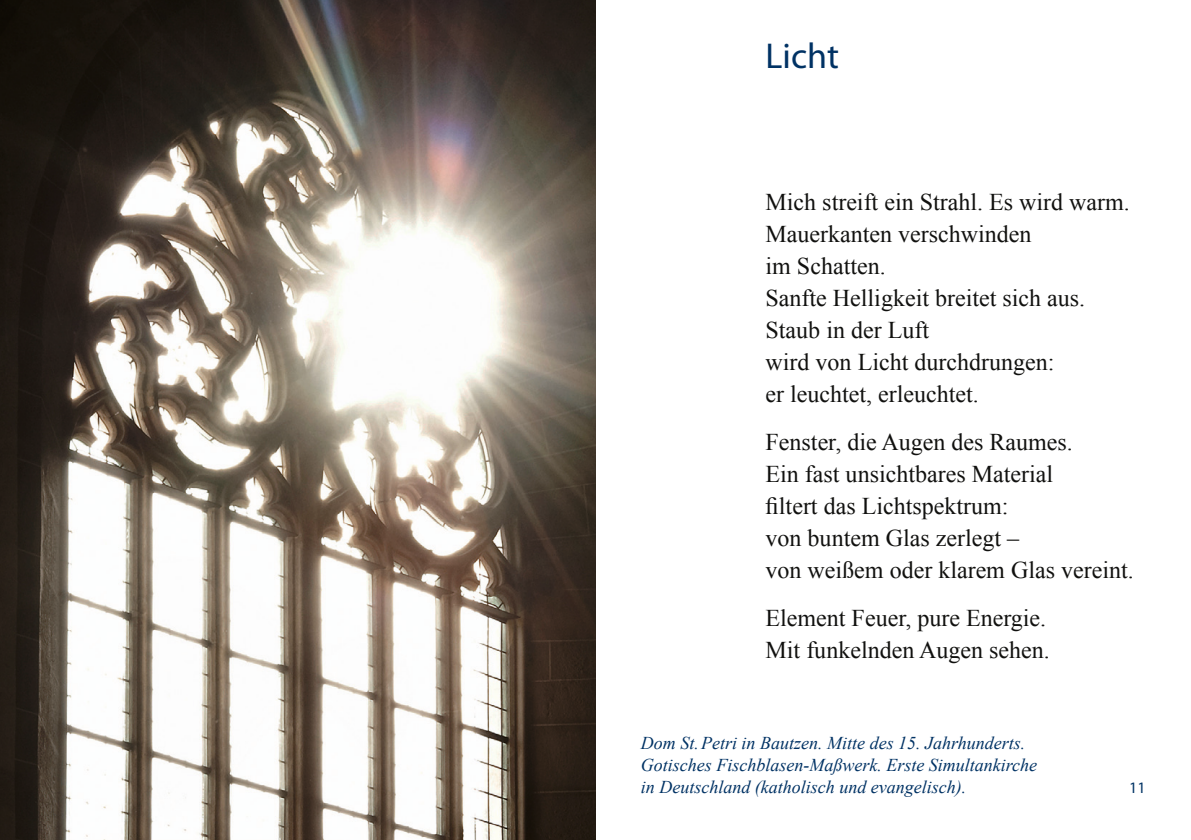
<style>
.page{position:relative;width:1191px;height:840px;background:#fff}
.page>*{position:absolute;margin:0;border:0;box-sizing:border-box;transform-origin:0 0}
.t1{font:36px "Myriad Pro";color:#003264}
.t2{font:24px/32px "Times New Roman";color:#11110f}
.t3{font:italic 18px/22px "Times New Roman";color:#003264}
.t4{font:16px "Myriad Pro";color:#003264}
</style>
<div class="page">
<img style="left:0;top:0;width:595px;height:839px">
<h1 class="t1" style="left:765px;top:34px;width:75px">Licht</h1>
<p class="t2" style="left:765px;top:185px;width:365px">Mich streift ein Strahl. Es wird warm.<br>Mauerkanten verschwinden<br>im Schatten.<br>Sanfte Helligkeit breitet sich aus.<br>Staub in der Luft<br>wird von Licht durchdrungen:<br>er leuchtet, erleuchtet.</p>
<p class="t2" style="left:765px;top:425px;width:369px">Fenster, die Augen des Raumes.<br>Ein fast unsichtbares Material<br>filtert das Lichtspektrum:<br>von buntem Glas zerlegt –<br>von weißem oder klarem Glas vereint.</p>
<p class="t2" style="left:765px;top:601px;width:285px">Element Feuer, pure Energie.<br>Mit funkelnden Augen sehen.</p>
<p class="t3" style="left:641px;top:731px;width:398px">Dom St.Petri in Bautzen. Mitte des 15. Jahrhunderts.<br>Gotisches Fischblasen-Maßwerk. Erste Simultankirche in Deutschland (katholisch und evangelisch).</p>
<p class="t4" style="left:1129px;top:777px;width:18px">11</p>
</div>
